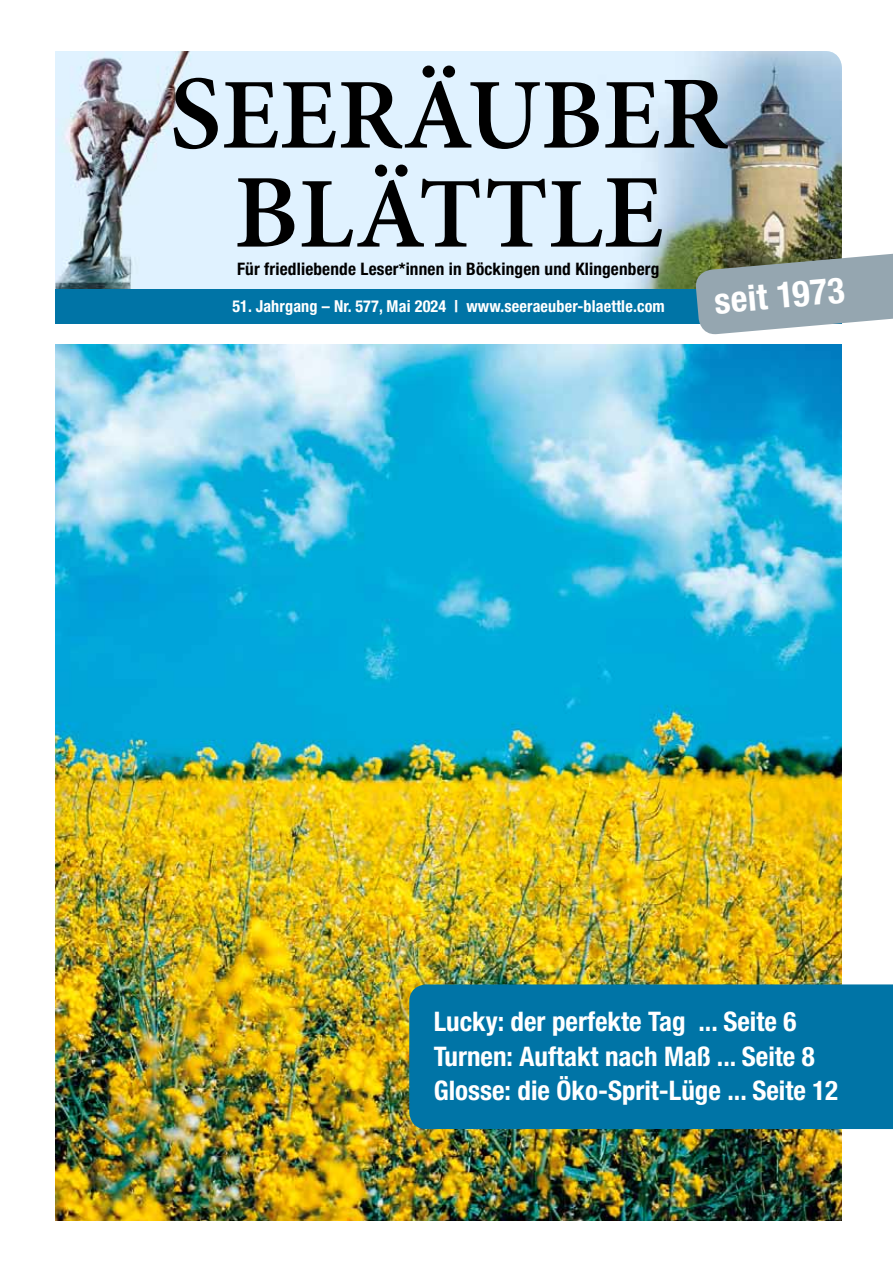
<style>
.page{position:relative;width:893px;height:1263px;background:#fff}
.page>*{position:absolute;margin:0;border:0;box-sizing:border-box;transform-origin:0 0}
.t1{font:600 100.5px/99px "Minion Pro";color:#000;text-align:center}
.t2{font:700 condensed 36px "Helvetica Neue LT Pro";color:#fff}
.t3{font:700 condensed 27px/34.5px "Helvetica Neue LT Pro";color:#fff}
.t4{font:700 condensed 17.25px "Helvetica Neue LT Pro";letter-spacing:.01em;color:#000}
.t5{font:700 condensed 16.5px "Helvetica Neue LT Pro";letter-spacing:.01em;color:#fff}
.s1{font-size:105px}
.s2{font-size:103.95px}
</style>
<div class="page">
<img style="left:55px;top:344px;width:787px;height:876px">
<img style="left:55px;top:51px;width:787px;height:238px">
<div style="left:55px;top:289px;width:787px;height:34px;background:#0074a6"></div>
<svg style="left:694px;top:251px;width:199px;height:84px;background:#98a6a9"></svg>
<div style="left:409px;top:984px;width:484px;height:145px;background:#0074a6"></div>
<h1 class="t1" style="left:170px;top:70px;width:560px"><span class="s1">S</span>EERÄUBE<span class="s2">R<br></span><span class="s1">B</span>LÄTTL<span class="s1">E</span></h1>
<h2 class="t2" style="left:712px;top:279px;width:132px;rotate:-5deg">seit 1973</h2>
<p class="t4" style="left:237px;top:258px;width:424px">Für friedliebende Leser*innen in Böckingen und Klingenberg</p>
<p class="t5" style="left:232px;top:296px;width:434px">51. Jahrgang – Nr. 577, Mai 2024 | www.seeraeuber-blaettle.com</p>
<p class="t3" style="left:434px;top:1004px;width:406px">Lucky: der perfekte Tag ... Seite 6<br>Turnen: Auftakt nach Maß ... Seite 8<br>Glosse: die Öko-Sprit-Lüge ... Seite 12</p>
</div>
